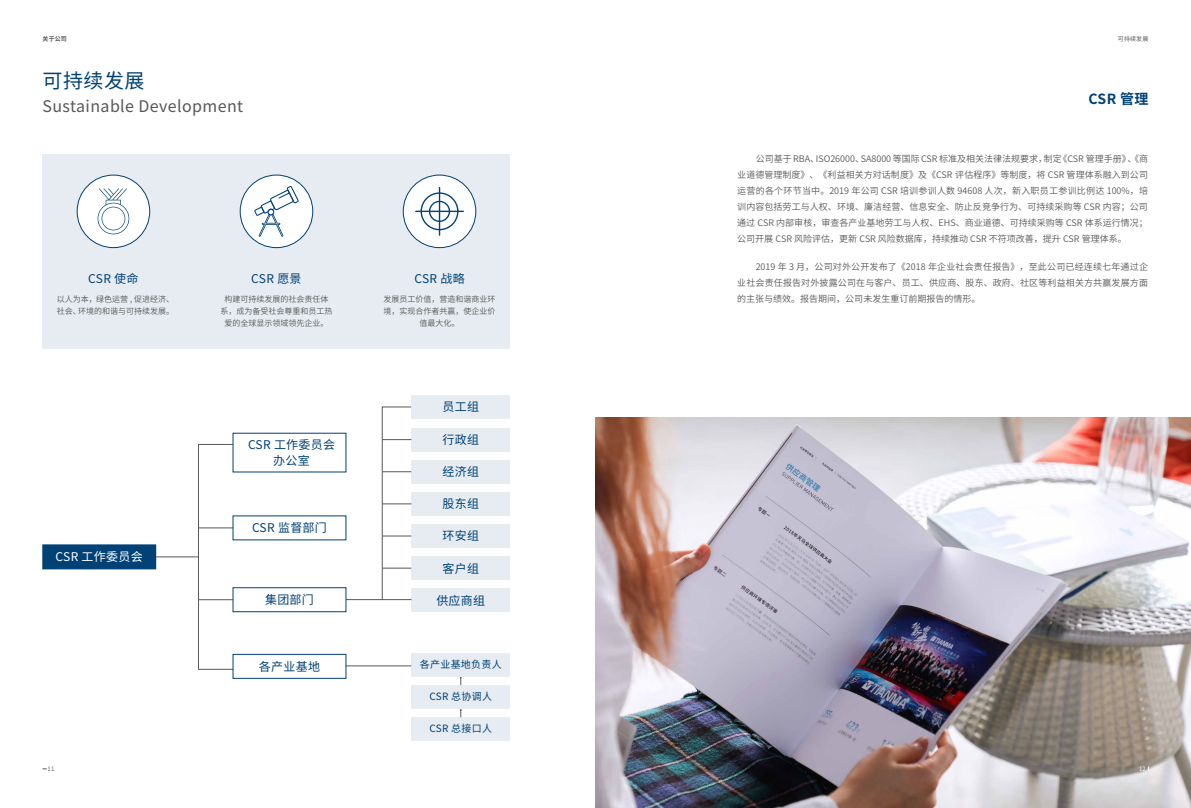
<style>
.page{position:relative;width:1191px;height:808px;background:#fff}
.page>*{position:absolute;margin:0;border:0;box-sizing:border-box;transform-origin:0 0}
.t1{font:20px "Source Han Sans CN";letter-spacing:.025em;color:#004176}
.t2{font:16px "Source Han Sans CN";letter-spacing:.025em;color:#585857}
.t3{font:700 14px "Source Han Sans CN";color:#004176}
.t4{font:12px/16.3px "Source Han Sans CN";letter-spacing:.025em;color:#004176;text-align:center}
.t5{font:12px "Source Han Sans CN";letter-spacing:.025em;color:#fff}
.t6{font:10px "Source Han Sans CN";letter-spacing:.025em;color:#004176}
.t7{font:9px/16px "Source Han Sans CN";color:#585857;text-align:justify}
.t8{font:8px/12px "Source Han Sans CN";color:#585857;text-align:center}
.t9{font:6px "Source Han Sans CN";letter-spacing:.025em;color:#585857}
.t10{font:700 6px "Source Han Sans CN";color:#585857}
.t11{font:6px "Source Han Sans CN";color:#585857}
.t12{font:6px "Source Han Sans CN";color:#fff}
</style>
<div class="page">
<img style="left:596px;top:417px;width:595px;height:391px">
<div style="left:43px;top:154px;width:467px;height:195px;background:#e6ecf1"></div>
<div style="left:240px;top:175px;width:73px;height:73px;background:#fff;border-radius:50%"></div>
<div style="left:240px;top:175px;width:73px;height:73px;border:1px solid #004176;border-radius:50%"></div>
<svg style="left:254px;top:186px;width:45px;height:51px"></svg>
<div style="left:403px;top:175px;width:73px;height:73px;background:#fff;border-radius:50%"></div>
<div style="left:403px;top:175px;width:73px;height:73px;border:1px solid #004176;border-radius:50%"></div>
<svg style="left:415px;top:187px;width:49px;height:49px"></svg>
<div style="left:77px;top:175px;width:73px;height:73px;background:#fff;border-radius:50%"></div>
<div style="left:77px;top:175px;width:73px;height:73px;border:1px solid #004176;border-radius:50%"></div>
<svg style="left:97px;top:188px;width:33px;height:46px"></svg>
<div style="left:198px;top:444px;width:35px;height:225px;border:1px solid #585857"></div>
<div style="left:411px;top:395px;width:99px;height:24px;background:#e6ecf1"></div>
<hr style="left:198px;top:528px;width:35px;height:1px;background:#585857">
<hr style="left:198px;top:599px;width:35px;height:1px;background:#585857">
<hr style="left:156px;top:557px;width:42px;height:1px;background:#585857">
<svg style="left:42px;top:544px;width:115px;height:26px"></svg>
<div style="left:411px;top:588px;width:99px;height:24px;background:#e6ecf1"></div>
<div style="left:382px;top:407px;width:29px;height:193px;border:1px solid #585857"></div>
<hr style="left:340px;top:599px;width:42px;height:1px;background:#585857">
<hr style="left:340px;top:666px;width:71px;height:1px;background:#585857">
<svg style="left:382px;top:428px;width:128px;height:24px"></svg>
<svg style="left:382px;top:556px;width:128px;height:24px"></svg>
<svg style="left:382px;top:524px;width:128px;height:24px"></svg>
<svg style="left:382px;top:492px;width:128px;height:24px"></svg>
<svg style="left:382px;top:460px;width:128px;height:24px"></svg>
<svg style="left:232px;top:515px;width:115px;height:26px"></svg>
<svg style="left:232px;top:653px;width:115px;height:26px"></svg>
<svg style="left:232px;top:432px;width:115px;height:41px"></svg>
<svg style="left:232px;top:587px;width:115px;height:26px"></svg>
<svg style="left:411px;top:653px;width:99px;height:88px"></svg>
<p class="t10" style="left:43px;top:35px;width:26px">关于公司</p>
<p class="t9" style="left:1117px;top:35px;width:32px">可持续发展</p>
<h1 class="t1" style="left:43px;top:69px;width:104px">可持续发展</h1>
<h2 class="t2" style="left:43px;top:97px;width:202px">Sustainable Development</h2>
<h3 class="t4" style="left:88px;top:271px;width:52px">CSR 使命</h3>
<p class="t8" style="left:57px;top:294px;width:119px;text-align:left">以人为本，绿色运营 , 促进经济、社会、环境的和谐与可持续发展。</p>
<h3 class="t5" style="left:56px;top:549px;width:89px">CSR 工作委员会</h3>
<h3 class="t4" style="left:251px;top:271px;width:52px">CSR 愿景</h3>
<p class="t8" style="left:220px;top:294px;width:113px">构建可持续发展的社会责任体系，成为备受社会尊重和员工热爱的全球显示领域领先企业。</p>
<h3 class="t4" style="left:248px;top:437px;width:89px">CSR 工作委员会办公室</h3>
<h3 class="t4" style="left:252px;top:520px;width:76px">CSR 监督部门</h3>
<h3 class="t4" style="left:265px;top:592px;width:50px">集团部门</h3>
<h3 class="t4" style="left:259px;top:658px;width:63px">各产业基地</h3>
<h3 class="t4" style="left:414px;top:271px;width:52px">CSR 战略</h3>
<p class="t8" style="left:383px;top:294px;width:113px">发展员工价值，营造和谐商业环境，实现合作者共赢，使企业价值最大化。</p>
<h3 class="t4" style="left:442px;top:399px;width:38px">员工组</h3>
<h3 class="t4" style="left:442px;top:432px;width:38px">行政组</h3>
<h3 class="t4" style="left:442px;top:464px;width:38px">经济组</h3>
<h3 class="t4" style="left:442px;top:496px;width:38px">股东组</h3>
<h3 class="t4" style="left:442px;top:528px;width:38px">环安组</h3>
<h3 class="t4" style="left:442px;top:560px;width:38px">客户组</h3>
<h3 class="t4" style="left:436px;top:592px;width:50px">供应商组</h3>
<p class="t6" style="left:420px;top:658px;width:83px">各产业基地负责人</p>
<p class="t6" style="left:429px;top:690px;width:64px">CSR 总协调人</p>
<p class="t6" style="left:429px;top:722px;width:64px">CSR 总接口人</p>
<h3 class="t3" style="left:1088px;top:90px;width:61px">CSR 管理</h3>
<p class="t7" style="left:737px;top:151px;width:412px;text-indent:18px">公司基于 RBA、ISO26000、SA8000 等国际 CSR 标准及相关法律法规要求，制定《CSR 管理手册》、《商业道德管理制度》、《利益相关方对话制度》及《CSR 评估程序》等制度，将 CSR 管理体系融入到公司运营的各个环节当中。2019 年公司 CSR 培训参训人数 94608 人次，新入职员工参训比例达 100%，培训内容包括劳工与人权、环境、廉洁经营、信息安全、防止反竞争行为、可持续采购等 CSR 内容；公司通过 CSR 内部审核，审查各产业基地劳工与人权、EHS、商业道德、可持续采购等 CSR 体系运行情况；公司开展 CSR 风险评估，更新 CSR 风险数据库，持续推动 CSR 不符项改善，提升 CSR 管理体系。</p>
<p class="t7" style="left:737px;top:259px;width:412px;text-indent:18px">2019 年 3 月，公司对外公开发布了《2018 年企业社会责任报告》，至此公司已经连续七年通过企业社会责任报告对外披露公司在与客户、员工、供应商、股东、政府、社区等利益相关方共赢发展方面的主张与绩效。报告期间，公司未发生重订前期报告的情形。</p>
<p class="t11" style="left:48px;top:765px;width:8px">11</p>
<p class="t12" style="left:1139px;top:765px;width:8px">12</p>
</div>
